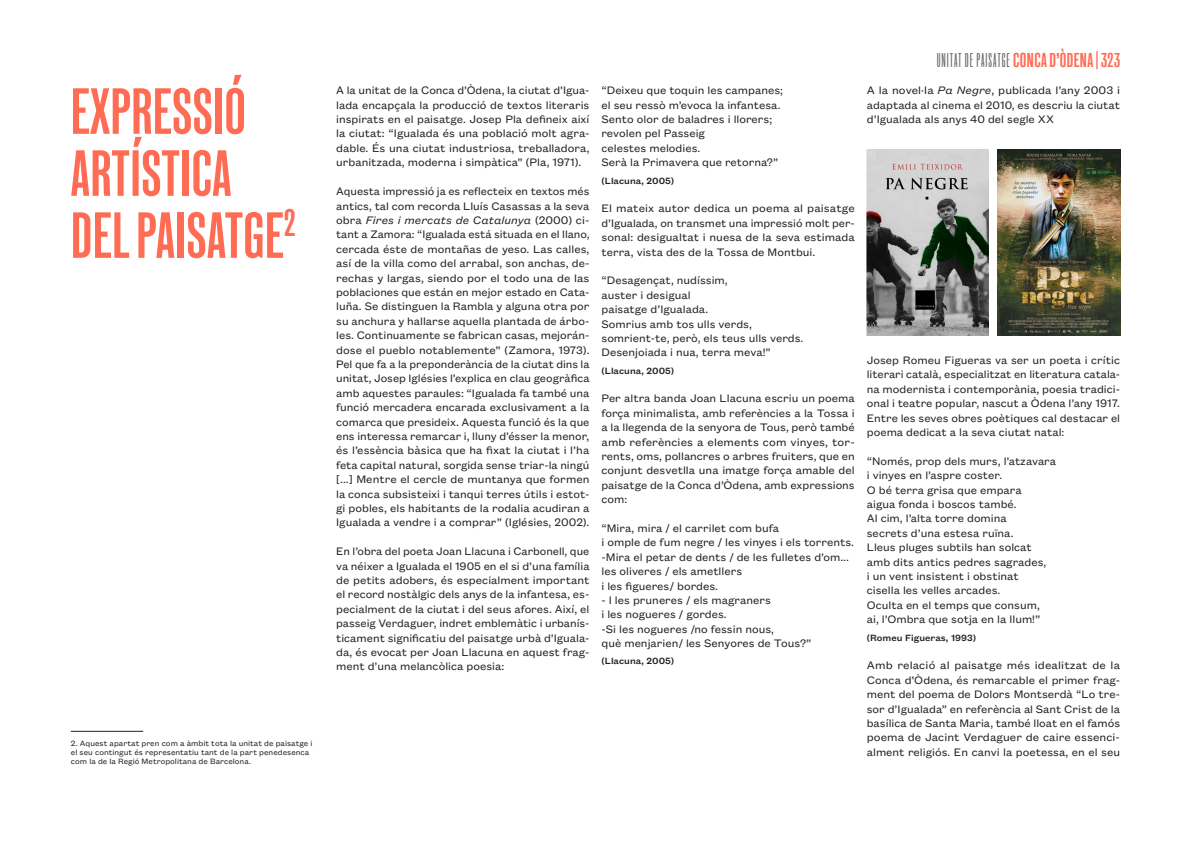
<style>
.page{position:relative;width:1191px;height:842px;background:#fff}
.page>*{position:absolute;margin:0;border:0;box-sizing:border-box;transform-origin:0 0}
.t1{font:65px/62px "New Grotesk Square THREE";letter-spacing:.01em;color:#ff6c54}
.t2{font:20px "New Grotesk Round ONE";letter-spacing:.05em;color:#6c6d70}
.t3{font:12px/14.4px "Founders Grotesk Text";color:#231f20;text-align:justify}
.t4{font:500 10px "Founders Grotesk Text";color:#231f20}
.t5{font:8.5px/9px "Founders Grotesk Text";color:#231f20}
.s1{font-style:italic}
.s2{font-family:"New Grotesk Square THREE";color:#ff6c54}
</style>
<div class="page">
<img style="left:866px;top:149px;width:122px;height:186px">
<img style="left:997px;top:149px;width:123px;height:186px">
<hr style="left:71px;top:731px;width:72px;height:1px;background:#231f20">
<h1 class="t1" style="left:71px;top:81px;width:226px">EXPRESSIÓ<br>ARTÍSTICA<br>DEL PAISATGE<sup>2</sup></h1>
<p class="t5" style="left:71px;top:738px;width:243px">2. Aquest apartat pren com a àmbit tota la unitat de paisatge i el seu contingut és representatiu tant de la part penedesenca com la de la Regió Metropolitana de Barcelona.</p>
<p class="t3" style="left:336px;top:82px;width:255px">A la unitat de la Conca d’Òdena, la ciutat d’Igua&shy;lada encapçala la producció de textos literaris inspirats en el paisatge. Josep Pla defineix així la ciutat: “Igualada és una població molt agra&shy;dable. És una ciutat industriosa, treballadora, urbanitzada, moderna i simpàtica” (Pla, 1971).</p>
<p class="t3" style="left:336px;top:183px;width:255px">Aquesta impressió ja es reflecteix en textos més antics, tal com recorda Lluís Casassas a la seva obra <span class="s1">Fires i mercats de Catalunya</span> (2000) ci&shy;tant a Zamora: “Igualada está situada en el llano, cercada éste de montañas de yeso. Las calles, así de la villa como del arrabal, son anchas, de&shy;rechas y largas, siendo por el todo una de las poblaciones que están en mejor estado en Cata&shy;luña. Se distinguen la Rambla y alguna otra por su anchura y hallarse aquella plantada de árbo&shy;les. Continuamente se fabrican casas, mejorán&shy;dose el pueblo notablemente” (Zamora, 1973).<br>Pel que fa a la preponderància de la ciutat dins la unitat, Josep Iglésies l’explica en clau geogràfica amb aquestes paraules: “Igualada fa també una funció mercadera encarada exclusivament a la comarca que presideix. Aquesta funció és la que ens interessa remarcar i, lluny d’ésser la menor, és l’essència bàsica que ha fixat la ciutat i l’ha feta capital natural, sorgida sense triar-la ningú [...] Mentre el cercle de muntanya que formen la conca subsisteixi i tanqui terres útils i estot&shy;gi pobles, els habitants de la rodalia acudiran a Igualada a vendre i a comprar” (Iglésies, 2002).</p>
<p class="t3" style="left:336px;top:543px;width:255px">En l’obra del poeta Joan Llacuna i Carbonell, que va néixer a Igualada el 1905 en el si d’una família de petits adobers, és especialment important el record nostàlgic dels anys de la infantesa, es&shy;pecialment de la ciutat i del seus afores. Així, el passeig Verdaguer, indret emblemàtic i urbanís&shy;ticament significatiu del paisatge urbà d’Iguala&shy;da, és evocat per Joan Llacuna en aquest frag&shy;ment d’una melancòlica poesia:</p>
<p class="t3" style="left:601px;top:82px;width:183px;text-align:left">“Deixeu que toquin les campanes; el seu ressò m’evoca la infantesa.<br>Sento olor de baladres i llorers; revolen pel Passeig<br>celestes melodies.<br>Serà la Primavera que retorna?”</p>
<p class="t4" style="left:601px;top:173px;width:74px">(Llacuna, 2005)</p>
<p class="t3" style="left:601px;top:200px;width:255px">El mateix autor dedica un poema al paisatge d’Igualada, on transmet una impressió molt per&shy;sonal: desigualtat i nuesa de la seva estimada terra, vista des de la Tossa de Montbui.</p>
<p class="t3" style="left:601px;top:272px;width:203px;text-align:left">“Desagençat, nudíssim,<br>auster i desigual<br>paisatge d’Igualada.<br>Somrius amb tos ulls verds, somrient-te, però, els teus ulls verds.<br>Desenjoiada i nua, terra meva!”</p>
<p class="t4" style="left:601px;top:363px;width:74px">(Llacuna, 2005)</p>
<p class="t3" style="left:601px;top:390px;width:255px">Per altra banda Joan Llacuna escriu un poema força minimalista, amb referències a la Tossa i a la llegenda de la senyora de Tous, però també amb referències a elements com vinyes, tor&shy;rents, oms, pollancres o arbres fruiters, que en conjunt desvetlla una imatge força amable del paisatge de la Conca d’Òdena, amb expressions com:</p>
<p class="t3" style="left:601px;top:520px;width:254px;text-align:left">“Mira, mira / el carrilet com bufa<br>i omple de fum negre / les vinyes i els torrents. -Mira el petar de dents / de les fulletes d’om... les oliveres / els ametllers<br>i les figueres/ bordes.</p>
<p class="t3" style="left:601px;top:592px;width:211px;text-align:left">- I les pruneres / els magraners<br>i les nogueres / gordes.<br>-Si les nogueres /no fessin nous,<br>què menjarien/ les Senyores de Tous?”</p>
<p class="t4" style="left:601px;top:654px;width:74px">(Llacuna, 2005)</p>
<h2 class="t2" style="left:936px;top:49px;width:185px">UNITAT DE PAISATGE <span class="s2">CONCA D’ÒDENA | 323</span></h2>
<p class="t3" style="left:866px;top:82px;width:255px">A la novel·la <span class="s1">Pa Negre</span>, publicada l’any 2003 i adaptada al cinema el 2010, es descriu la ciutat d’Igualada als anys 40 del segle XX</p>
<p class="t3" style="left:866px;top:352px;width:255px">Josep Romeu Figueras va ser un poeta i crític literari català, especialitzat en literatura catala&shy;na modernista i contemporània, poesia tradici&shy;onal i teatre popular, nascut a Òdena l’any 1917.<br>Entre les seves obres poètiques cal destacar el poema dedicat a la seva ciutat natal:</p>
<p class="t3" style="left:866px;top:453px;width:191px;text-align:left">“Només, prop dels murs, l’atzavara i vinyes en l’aspre coster.<br>O bé terra grisa que empara<br>aigua fonda i boscos també.<br>Al cim, l’alta torre domina<br>secrets d’una estesa ruïna.<br>Lleus pluges subtils han solcat amb dits antics pedres sagrades,<br>i un vent insistent i obstinat<br>cisella les velles arcades.<br>Oculta en el temps que consum,<br>ai, l’Ombra que sotja en la llum!”</p>
<p class="t4" style="left:866px;top:630px;width:111px">(Romeu Figueras, 1993)</p>
<p class="t3" style="left:866px;top:657px;width:255px">Amb relació al paisatge més idealitzat de la Conca d’Òdena, és remarcable el primer frag&shy;ment del poema de Dolors Montserdà “Lo tre&shy;sor d’Igualada” en referència al Sant Crist de la basílica de Santa Maria, també lloat en el famós poema de Jacint Verdaguer de caire essenci&shy;alment religiós. En canvi la poetessa, en el seu</p>
</div>
